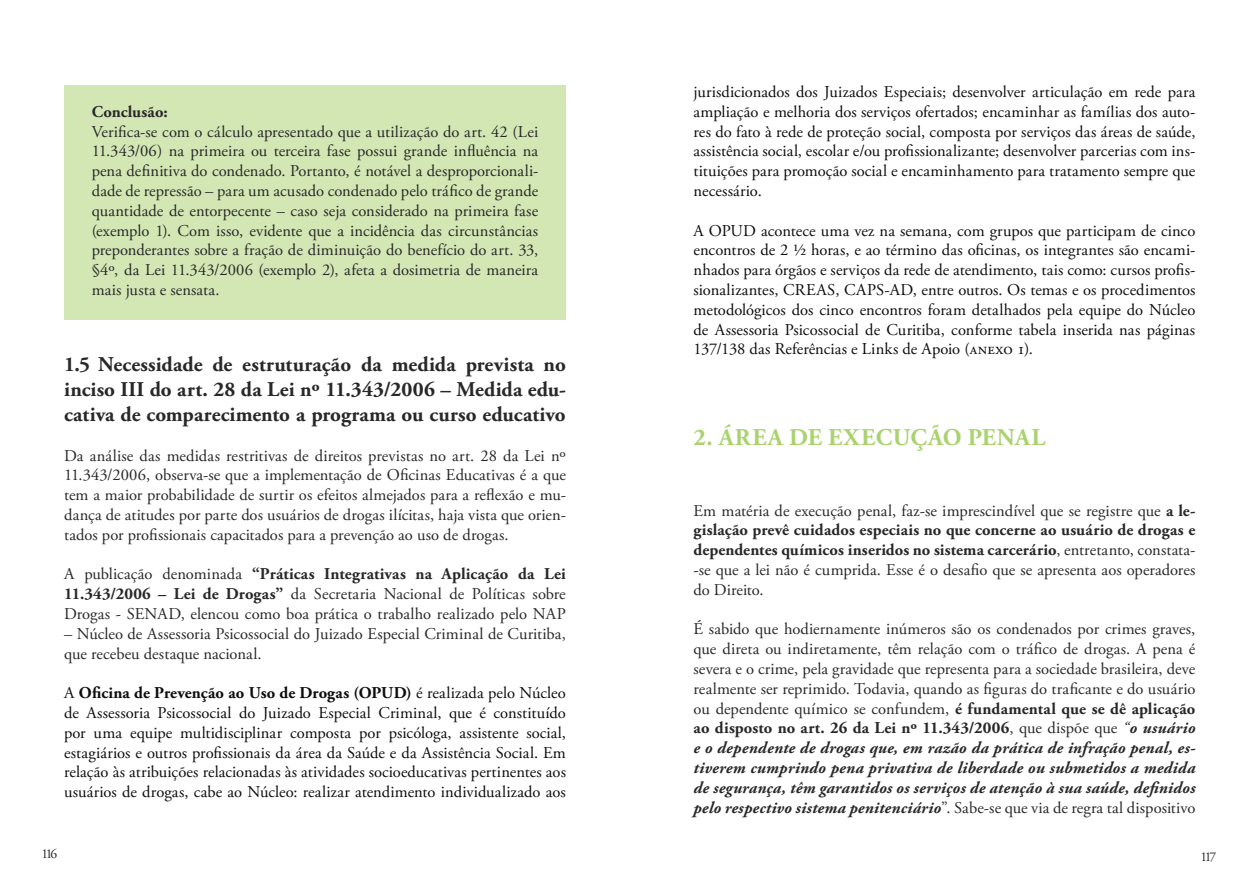
<style>
.page{position:relative;width:1259px;height:893px;background:#fff}
.page>*{position:absolute;margin:0;border:0;box-sizing:border-box;transform-origin:0 0}
.t1{font:700 24px "Adobe Garamond Pro";color:#aad26f}
.t2{font:700 21px/25.2px "Adobe Garamond Pro";color:#292829;text-align:justify}
.t3{font:16.5px/19.8px "Adobe Garamond Pro";letter-spacing:.005em;color:#292829;text-align:justify}
.t4{font:16.5px/19.8px "Adobe Garamond Pro";letter-spacing:.005em;color:#0d0d0d;text-align:justify}
.t5{font:700 16.5px "Adobe Garamond Pro";letter-spacing:.01em;color:#292829}
.t6{font:13.5px "Adobe Garamond Pro";letter-spacing:-.17em;color:#292829}
.s1{font-weight:700}
.s2{font-style:italic}
.s3{font-weight:700;font-style:italic}
</style>
<div class="page">
<div style="left:64px;top:85px;width:502px;height:235px;background:#d2e7b4"></div>
<p class="t5" style="left:92px;top:102px;width:78px">Conclusão:</p>
<p class="t3" style="left:92px;top:122px;width:448px">Verifica-se com o cálculo apresentado que a utilização do art. 42 (Lei 11.343/06) na primeira ou terceira fase possui grande influência na pena definitiva do condenado. Portanto, é notável a desproporcionali&shy;dade de repressão – para um acusado condenado pelo tráfico de grande quantidade de entorpecente – caso seja considerado na primeira fase (exemplo 1). Com isso, evidente que a incidência das circunstâncias preponderantes sobre a fração de diminuição do benefício do art. 33, §4º, da Lei 11.343/2006 (exemplo 2), afeta a dosimetria de maneira mais justa e sensata.</p>
<p class="t2" style="left:64px;top:352px;width:503px">1.5 Necessidade de estruturação da medida prevista no inciso III do art. 28 da Lei nº 11.343/2006 – Medida edu&shy;cativa de comparecimento a programa ou curso educativo</p>
<p class="t3" style="left:64px;top:446px;width:503px">Da análise das medidas restritivas de direitos previstas no art. 28 da Lei nº 11.343/2006, observa-se que a implementação de Oficinas Educativas é a que tem a maior probabilidade de surtir os efeitos almejados para a reflexão e mu&shy;dança de atitudes por parte dos usuários de drogas ilícitas, haja vista que orien&shy;tados por profissionais capacitados para a prevenção ao uso de drogas.</p>
<p class="t3" style="left:64px;top:565px;width:503px">A publicação denominada <span class="s1">“Práticas Integrativas na Aplicação da Lei 11.343/2006 – Lei de Drogas”</span> da Secretaria Nacional de Políticas sobre Drogas - SENAD, elencou como boa prática o trabalho realizado pelo NAP</p>
<p class="t3" style="left:64px;top:624px;width:503px">– Núcleo de Assessoria Psicossocial do Juizado Especial Criminal de Curitiba, que recebeu destaque nacional.</p>
<p class="t4" style="left:64px;top:684px;width:503px">A <span class="s1">Oficina de Prevenção ao Uso de Drogas (OPUD)</span> é realizada pelo Núcleo de Assessoria Psicossocial do Juizado Especial Criminal, que é constituído por uma equipe multidisciplinar composta por psicóloga, assistente social, estagiários e outros profissionais da área da Saúde e da Assistência Social. Em relação às atribuições relacionadas às atividades socioeducativas pertinentes aos usuários de drogas, cabe ao Núcleo: realizar atendimento individualizado aos</p>
<p class="t4" style="left:693px;top:82px;width:503px">jurisdicionados dos Juizados Especiais; desenvolver articulação em rede para ampliação e melhoria dos serviços ofertados; encaminhar as famílias dos auto&shy;res do fato à rede de proteção social, composta por serviços das áreas de saúde, assistência social, escolar e/ou profissionalizante; desenvolver parcerias com ins&shy;tituições para promoção social e encaminhamento para tratamento sempre que necessário.</p>
<p class="t4" style="left:693px;top:221px;width:503px">A OPUD acontece uma vez na semana, com grupos que participam de cinco encontros de 2 ½ horas, e ao término das oficinas, os integrantes são encami&shy;nhados para órgãos e serviços da rede de atendimento, tais como: cursos profis&shy;sionalizantes, CREAS, CAPS-AD, entre outros. Os temas e os procedimentos metodológicos dos cinco encontros foram detalhados pela equipe do Núcleo de Assessoria Psicossocial de Curitiba, conforme tabela inserida nas páginas 137/138 das Referências e Links de Apoio (anexo 1).</p>
<h1 class="t1" style="left:693px;top:423px;width:59px">2. Área</h1>
<h1 class="t1" style="left:789px;top:423px;width:73px">de Execução</h1>
<h1 class="t1" style="left:967px;top:423px;width:32px">Penal</h1>
<p class="t3" style="left:693px;top:501px;width:503px">Em matéria de execução penal, faz-se imprescindível que se registre que <span class="s1">a le&shy;gislação prevê cuidados especiais no que concerne ao usuário de drogas e dependentes químicos inseridos no sistema carcerário</span>, entretanto, constata--se que a lei não é cumprida. Esse é o desafio que se apresenta aos operadores do Direito.</p>
<p class="t3" style="left:693px;top:620px;width:503px">É sabido que hodiernamente inúmeros são os condenados por crimes graves, que direta ou indiretamente, têm relação com o tráfico de drogas. A pena é severa e o crime, pela gravidade que representa para a sociedade brasileira, deve realmente ser reprimido. Todavia, quando as figuras do traficante e do usuário ou dependente químico se confundem, <span class="s1">é fundamental que se dê aplicação ao disposto no art. 26 da Lei nº 11.343/2006</span>, que dispõe que <span class="s2">“</span><span class="s3">o usuário e o dependente de drogas que, em razão da prática de infração penal, es&shy;tiverem cumprindo pena privativa de liberdade ou submetidos a medida de segurança, têm garantidos os serviços de atenção à sua saúde, definidos pelo respectivo sistema penitenciário</span>”. Sabe-se que via de regra tal dispositivo</p>
<p class="t6" style="left:41px;top:846px;width:17px">116</p>
<p class="t6" style="left:1200px;top:849px;width:17px">117</p>
</div>
